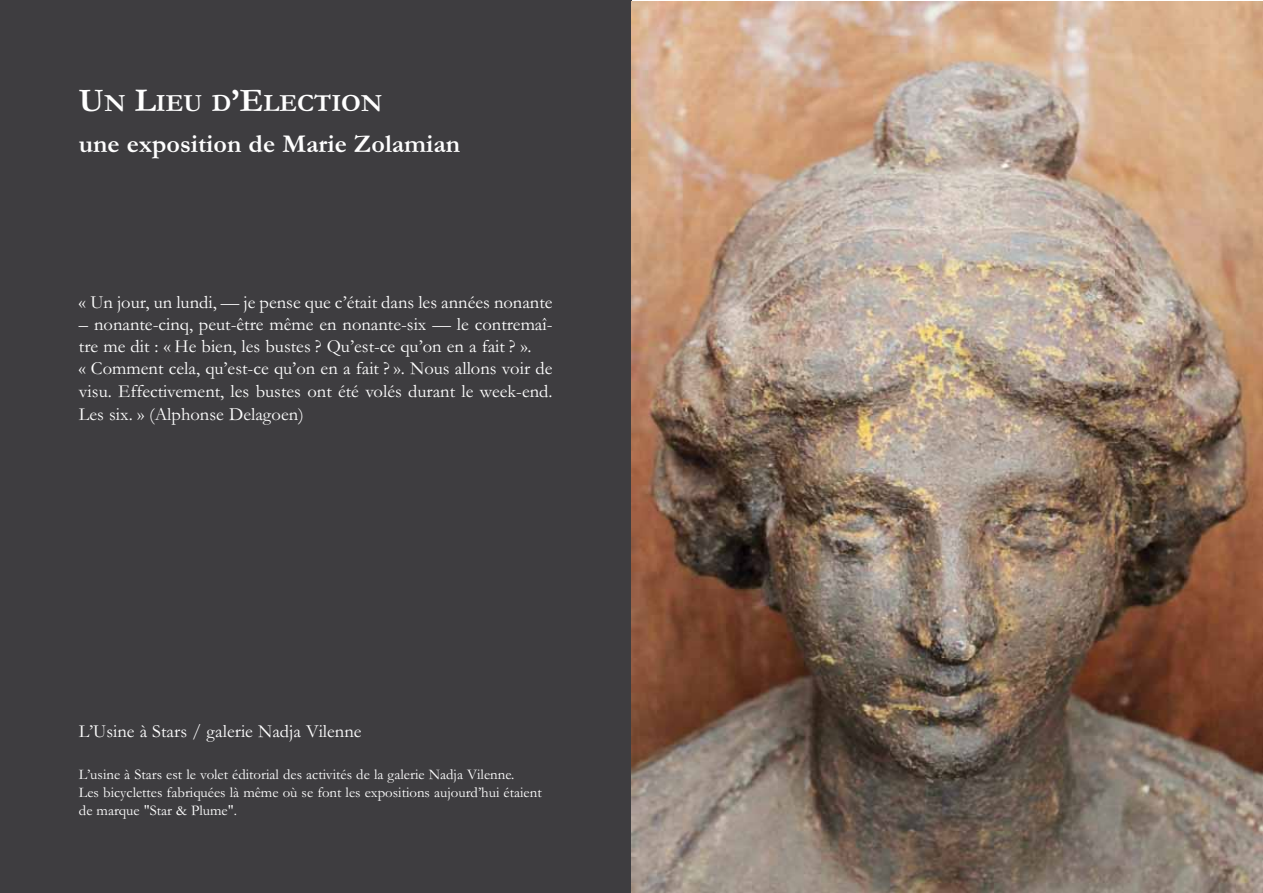
<style>
.page{position:relative;width:1263px;height:893px;background:#fff}
.page>*{position:absolute;margin:0;border:0;box-sizing:border-box;transform-origin:0 0}
.t1{font:700 25.95px "Garamond";color:#fff}
.t2{font:700 25.05px "Garamond";color:#fff}
.t3{font:18.6px/22.5px "Garamond";color:#fff}
.t4{font:14.85px/17.9px "Garamond";color:#fff}
.s1{font-size:33.45px}
</style>
<div class="page">
<div style="left:0;top:0;width:631px;height:893px;background:#3e3d40"></div>
<img style="left:631px;top:2px;width:632px;height:891px">
<h2 class="t2" style="left:79px;top:88px;width:305px"><span class="s1">U</span>N <span class="s1">L</span>IEU D<span class="s1">’E</span>LECTION</h2>
<h1 class="t1" style="left:79px;top:129px;width:383px">une exposition de Marie Zolamian</h1>
<p class="t3" style="left:79px;top:290px;width:475px">« Un jour, un lundi, — je pense que c’était dans les années nonante</p>
<p class="t3" style="left:79px;top:312px;width:475px">– nonante-cinq, peut-être même en nonante-six — le contremaî&shy;tre me dit : « He bien, les bustes ? Qu’est-ce qu’on en a fait ? ».<br>« Comment cela, qu’est-ce qu’on en a fait ? ». Nous allons voir de visu. Effectivement, les bustes ont été volés durant le week-end.<br>Les six. » (Alphonse Delagoen)</p>
<p class="t3" style="left:79px;top:719px;width:284px">L’Usine à Stars / galerie Nadja Vilenne</p>
<p class="t4" style="left:79px;top:765px;width:464px">L’usine à Stars est le volet éditorial des activités de la galerie Nadja Vilenne.<br>Les bicyclettes fabriquées là même où se font les expositions aujourd’hui étaient de marque "Star &amp; Plume".</p>
</div>
